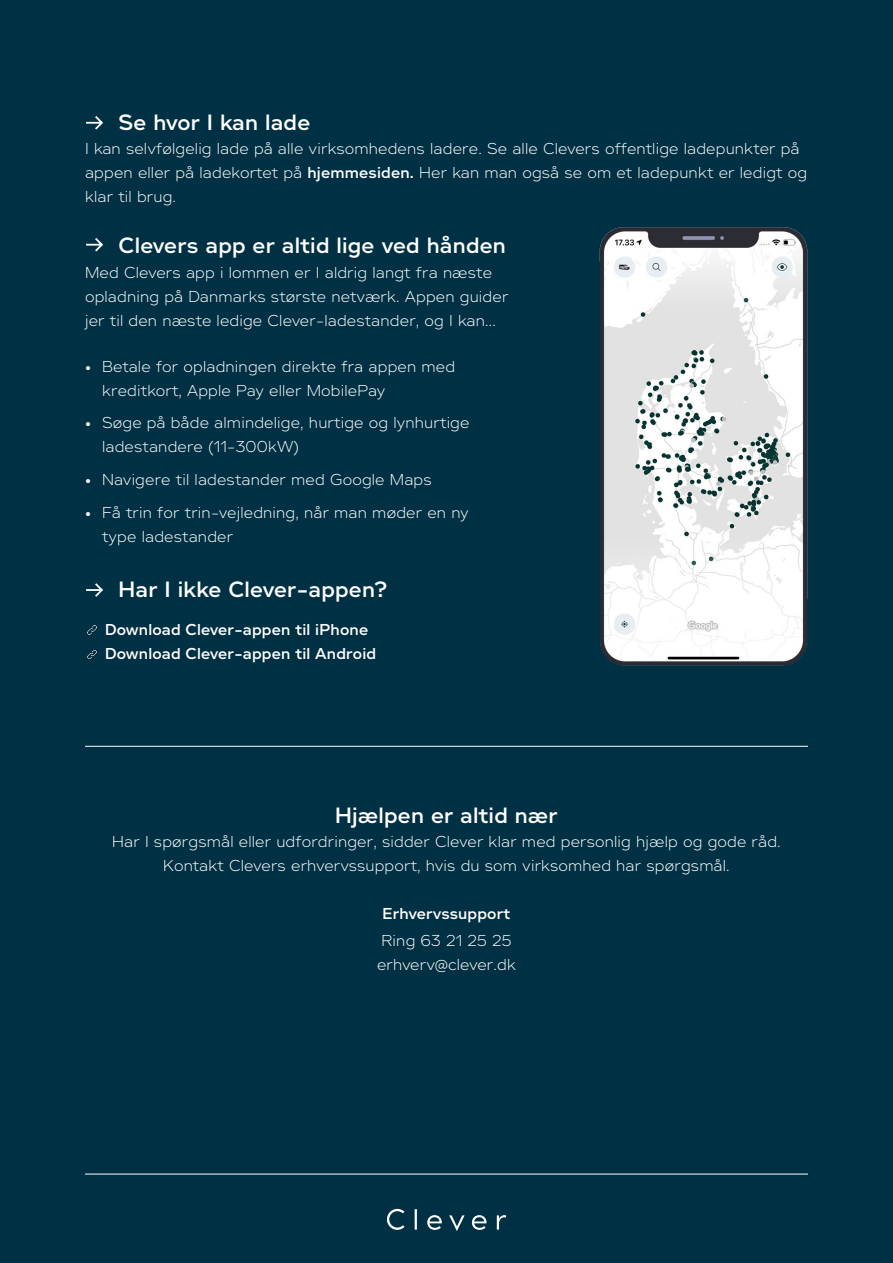
<style>
.page{position:relative;width:893px;height:1263px;background:#003043}
.page>*{position:absolute;margin:0;border:0;box-sizing:border-box;transform-origin:0 0}
.t1{font:600 21px "No 5";letter-spacing:.01em;color:#fff}
.t2{font:200 15px/24px "No 5";letter-spacing:.01em;color:#fff}
.t3{font:600 15px/24.3px "No 5";letter-spacing:.01em;color:#fff}
.s1{font-weight:600}
</style>
<div class="page">
<svg style="left:387px;top:1209px;width:119px;height:22px"></svg>
<svg style="left:86px;top:238px;width:17px;height:14px"></svg>
<svg style="left:86px;top:116px;width:17px;height:14px"></svg>
<svg style="left:86px;top:583px;width:17px;height:14px"></svg>
<hr style="left:85px;top:1174px;width:723px;height:1px;background:#fff">
<hr style="left:85px;top:746px;width:723px;height:1px;background:#fff">
<svg style="left:87px;top:625px;width:10px;height:10px"></svg>
<svg style="left:87px;top:650px;width:10px;height:9px"></svg>
<img style="left:600px;top:227px;width:208px;height:439px">
<h1 class="t1" style="left:119px;top:105px;width:193px">Se hvor I kan lade</h1>
<p class="t2" style="left:85px;top:136px;width:724px">I kan selvfølgelig lade på alle virksomhedens ladere. Se alle Clevers offentlige ladepunkter på appen eller på ladekortet på <span class="s1">hjemmesiden.</span> Her kan man også se om et ladepunkt er ledigt og klar til brug.</p>
<h1 class="t1" style="left:119px;top:228px;width:389px">Clevers app er altid lige ved hånden</h1>
<p class="t2" style="left:85px;top:260px;width:425px">Med Clevers app i lommen er I aldrig langt fra næste opladning på Danmarks største netværk. Appen guider jer til den næste ledige Clever-ladestander, og I kan...</p>
<p class="t2" style="left:102px;top:354px;width:355px;text-indent:-17px">• Betale for opladningen direkte fra appen med kreditkort, Apple Pay eller MobilePay</p>
<p class="t2" style="left:102px;top:410px;width:369px;text-indent:-17px">• Søge på både almindelige, hurtige og lynhurtige ladestandere (11-300kW)</p>
<p class="t2" style="left:85px;top:467px;width:348px">• Navigere til ladestander med Google Maps</p>
<p class="t2" style="left:102px;top:499px;width:368px;text-indent:-17px">• Få trin for trin-vejledning, når man møder en ny type ladestander</p>
<h1 class="t1" style="left:119px;top:573px;width:270px">Har I ikke Clever-appen?</h1>
<p class="t3" style="left:105px;top:617px;width:273px">Download Clever-appen til iPhone<br>Download Clever-appen til Android</p>
<h1 class="t1" style="left:335px;top:799px;width:224px">Hjælpen er altid nær</h1>
<p class="t2" style="left:112px;top:829px;width:670px;text-align:center">Har I spørgsmål eller udfordringer, sidder Clever klar med personlig hjælp og gode råd.<br>Kontakt Clevers erhvervssupport, hvis du som virksomhed har spørgsmål.</p>
<p class="t3" style="left:383px;top:901px;width:129px">Erhvervssupport</p>
<p class="t2" style="left:377px;top:928px;width:140px">Ring 63 21 25 25 erhverv@clever.dk</p>
</div>
